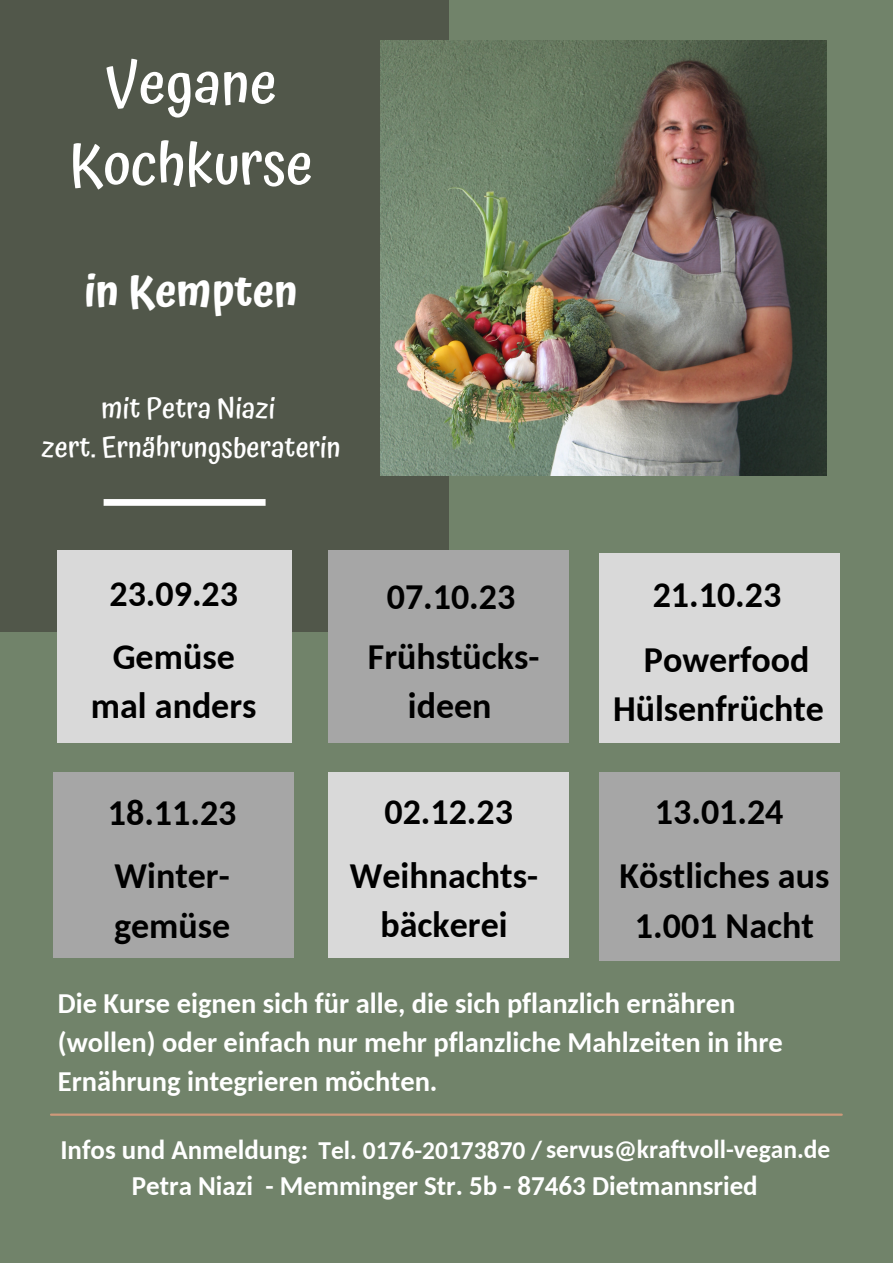
<style>
.page{position:relative;width:893px;height:1264px;background:#fff}
.page>*{position:absolute;margin:0;border:0;box-sizing:border-box;transform-origin:0 0}
.t1{font:500 58.2px/81px "Atma";color:#fff;text-align:center}
.t2{font:600 43.5px "Atma";color:#fff}
.t3{font:700 36px/49.5px "Carlito";color:#000;text-align:center}
.t4{font:700 28.5px/39.3px "Carlito";color:#fff}
.t5{font:500 28.5px "Atma";color:#fff}
.t6{font:700 27px "Carlito";color:#fff}
.t7{font:700 25.5px "Carlito";color:#fff}
.s1{font-size:27px}
</style>
<div class="page">
<div style="left:0;top:0;width:892px;height:1262px;background:#71836a"></div>
<div style="left:0;top:0;width:448px;height:631px;background:#51574a"></div>
<div style="left:58px;top:551px;width:234px;height:192px;background:#d9d9d9"></div>
<div style="left:328px;top:551px;width:240px;height:192px;background:#a6a6a6"></div>
<div style="left:599px;top:553px;width:240px;height:190px;background:#d9d9d9"></div>
<hr style="left:51px;top:1113px;width:790px;height:2px;background:#cd997a">
<div style="left:104px;top:499px;width:161px;height:7px;background:#fff"></div>
<img style="left:380px;top:40px;width:446px;height:435px">
<div style="left:328px;top:772px;width:240px;height:186px;background:#d9d9d9"></div>
<div style="left:53px;top:772px;width:240px;height:186px;background:#a6a6a6"></div>
<div style="left:599px;top:772px;width:240px;height:188px;background:#a6a6a6"></div>
<p class="t1" style="left:69px;top:43px;width:245px">Vegane<br>Kochkurse</p>
<p class="t2" style="left:84px;top:265px;width:215px">in Kempten</p>
<p class="t5" style="left:102px;top:391px;width:175px">mit Petra Niazi</p>
<p class="t5" style="left:42px;top:430px;width:300px">zert. Ernährungsberaterin</p>
<p class="t3" style="left:109px;top:572px;width:130px">23.09.23</p>
<p class="t3" style="left:113px;top:635px;width:123px">Gemüse</p>
<p class="t3" style="left:91px;top:684px;width:167px">mal anders</p>
<p class="t3" style="left:387px;top:575px;width:130px">07.10.23</p>
<p class="t3" style="left:652px;top:573px;width:130px">21.10.23</p>
<p class="t3" style="left:368px;top:635px;width:173px">Frühstücks-</p>
<p class="t3" style="left:408px;top:684px;width:85px">ideen</p>
<p class="t3" style="left:613px;top:638px;width:212px">Powerfood<br>Hülsenfrüchte</p>
<p class="t3" style="left:108px;top:791px;width:130px">18.11.23</p>
<p class="t3" style="left:384px;top:790px;width:130px">02.12.23</p>
<p class="t3" style="left:655px;top:790px;width:130px">13.01.24</p>
<p class="t3" style="left:115px;top:854px;width:117px">Winter-</p>
<p class="t3" style="left:114px;top:903px;width:118px">gemüse</p>
<p class="t3" style="left:350px;top:853px;width:189px">Weihnachts-</p>
<p class="t3" style="left:380px;top:903px;width:129px">bäckerei</p>
<p class="t3" style="left:619px;top:854px;width:211px">Köstliches aus<br>1.001 Nacht</p>
<p class="t4" style="left:58px;top:985px;width:726px">Die Kurse eignen sich für alle, die sich pflanzlich ernähren (wollen) oder einfach nur mehr pflanzliche Mahlzeiten in ihre<br>Ernährung integrieren möchten.</p>
<p class="t7" style="left:60px;top:1138px;width:771px"><span class="s1">Infos und Anmeldung:</span> Tel. 0176-20173870 / servus@kraftvoll-vegan.de</p>
<p class="t6" style="left:132px;top:1174px;width:627px">Petra Niazi - Memminger Str. 5b - 87463 Dietmannsried</p>
</div>
